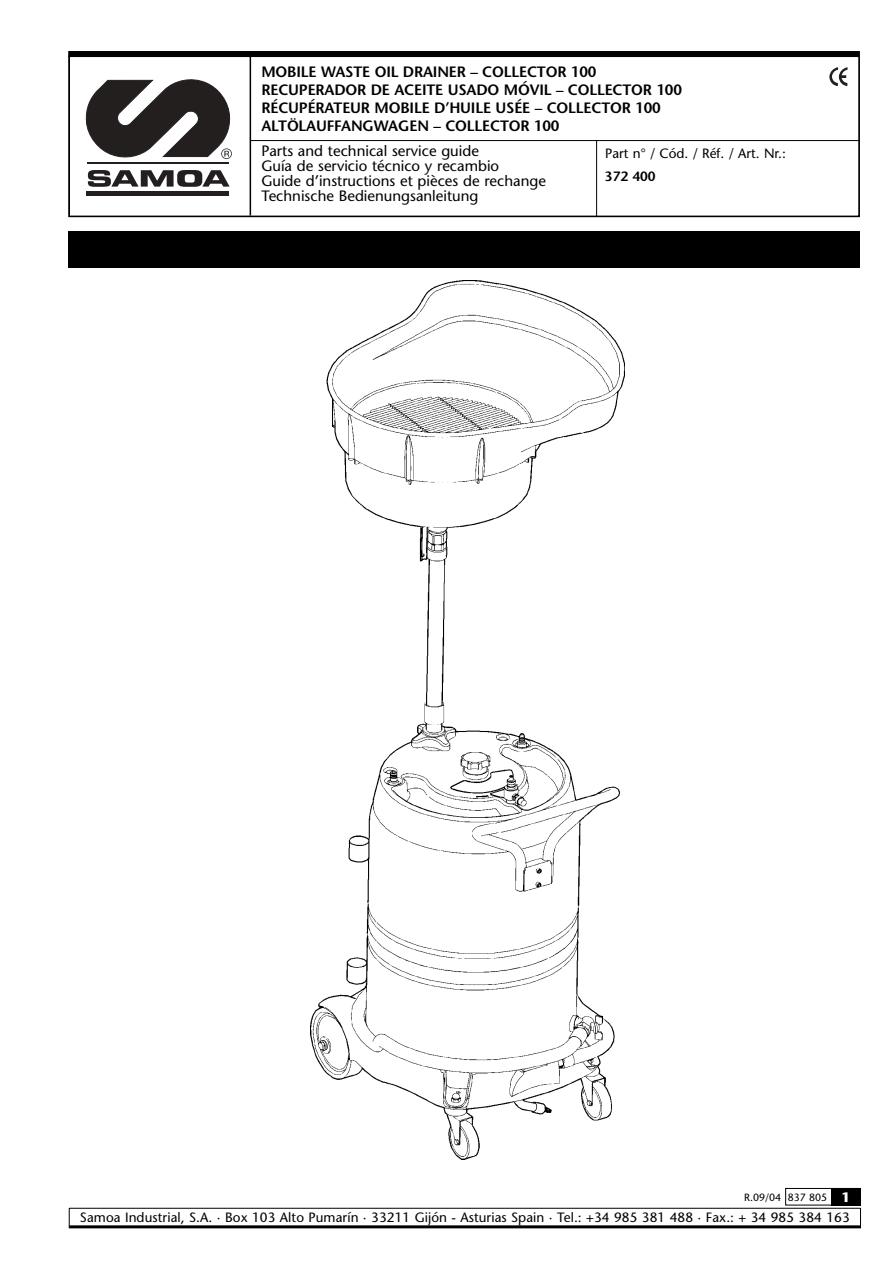
<style>
.page{position:relative;width:893px;height:1263px;background:#fff}
.page>*{position:absolute;margin:0;border:0;box-sizing:border-box;transform-origin:0 0}
.t1{font:600 15px/18px "Stone Sans";letter-spacing:-.01em;color:#000}
.t2{font:15px/15px "Stone Sans";color:#000}
.t3{font:13.5px "Stone Sans";letter-spacing:.005em;color:#000}
.t4{font:600 13.5px "Stone Sans";color:#000}
.t5{font:10.5px "Stone Sans";color:#000}
.s1{font-weight:700;font-size:13.5px;color:#fff}
</style>
<div class="page">
<div style="left:830px;top:1188px;width:30px;height:17px;background:#000"></div>
<hr style="left:69px;top:1225px;width:791px;height:3px;background:#000">
<div style="left:785px;top:1188px;width:75px;height:17px;border:1px solid #000"></div>
<hr style="left:69px;top:1208px;width:791px;height:1px;background:#000">
<svg style="left:860px;top:1208px;width:1px;height:20px"></svg>
<svg style="left:69px;top:1209px;width:1px;height:19px"></svg>
<div style="left:68px;top:56px;width:791px;height:161px;border:2px solid #000"></div>
<div style="left:68px;top:231px;width:791px;height:36px;background:#000"></div>
<hr style="left:251px;top:140px;width:608px;height:1px;background:#000">
<hr style="left:87px;top:162px;width:142px;height:2px;background:#231f1f">
<svg style="left:88px;top:170px;width:141px;height:17px"></svg>
<svg style="left:85px;top:79px;width:147px;height:80px"></svg>
<hr style="left:87px;top:192px;width:142px;height:4px;background:#231f1f">
<hr style="left:249px;top:56px;width:2px;height:160px;background:#000">
<hr style="left:596px;top:141px;width:1px;height:75px;background:#000">
<div style="left:68px;top:51px;width:791px;height:6px;background:#000"></div>
<svg style="left:829px;top:67px;width:19px;height:19px"></svg>
<img style="left:310px;top:280px;width:314px;height:880px">
<p class="t1" style="left:261px;top:64px;width:422px">MOBILE WASTE OIL DRAINER – COLLECTOR 100<br>RECUPERADOR DE ACEITE USADO MÓVIL – COLLECTOR 100<br>RÉCUPÉRATEUR MOBILE D’HUILE USÉE – COLLECTOR 100<br>ALTÖLAUFFANGWAGEN – COLLECTOR 100</p>
<p class="t2" style="left:261px;top:145px;width:286px">Parts and technical service guide<br>Guía de servicio técnico y recambio<br>Guide d’instructions et pièces de rechange Technische Bedienungsanleitung</p>
<p class="t3" style="left:605px;top:148px;width:182px">Part n° / Cód. / Réf. / Art. Nr.:</p>
<p class="t4" style="left:605px;top:172px;width:52px">372 400</p>
<p class="t5" style="left:744px;top:1193px;width:107px">R.09/04 837 805 <span class="s1">1</span></p>
<p class="t3" style="left:80px;top:1212px;width:771px">Samoa Industrial, S.A. · Box 103 Alto Pumarín · 33211 Gijón - Asturias Spain · Tel.: +34 985 381 488 · Fax.: + 34 985 384 163</p>
</div>
